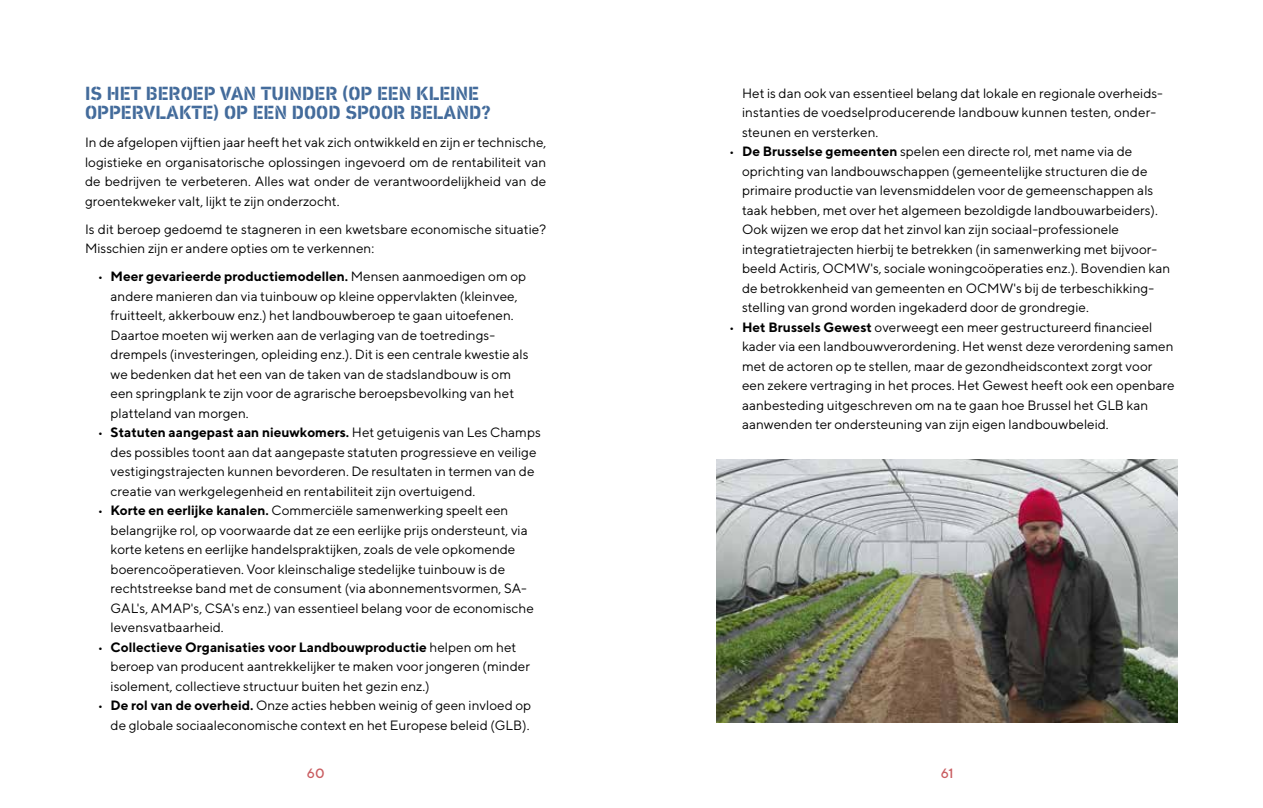
<style>
.page{position:relative;width:1263px;height:808px;background:#fff}
.page>*{position:absolute;margin:0;border:0;box-sizing:border-box;transform-origin:0 0}
.t1{font:700 19.5px/19.5px "DIN Next Stencil";color:#436b9b}
.t2{font:13.5px/19.5px "TT Norms";color:#000}
.t3{font:500 13.5px "TT Norms";color:#c95d61}
.s1{font-weight:700}
</style>
<div class="page">
<img style="left:716px;top:459px;width:462px;height:264px">
<h1 class="t1" style="left:85px;top:84px;width:407px">IS HET BEROEP VAN TUINDER (OP EEN KLEINE<br>OPPERVLAKTE) OP EEN DOOD SPOOR BELAND?</h1>
<p class="t2" style="left:85px;top:132px;width:463px;text-align:justify">In de afgelopen vijftien jaar heeft het vak zich ontwikkeld en zijn er technische, logistieke en organisatorische oplossingen ingevoerd om de rentabiliteit van de bedrijven te verbeteren. Alles wat onder de verantwoordelijkheid van de groentekweker valt, lijkt te zijn onderzocht.</p>
<p class="t2" style="left:85px;top:219px;width:463px">Is dit beroep gedoemd te stagneren in een kwetsbare economische situatie?<br>Misschien zijn er andere opties om te verkennen:</p>
<p class="t2" style="left:111px;top:266px;width:420px;text-indent:-13px">• <span class="s1">Meer gevarieerde productiemodellen.</span> Mensen aanmoedigen om op andere manieren dan via tuinbouw op kleine oppervlakten (kleinvee, fruitteelt, akkerbouw enz.) het landbouwberoep te gaan uitoefenen.<br>Daartoe moeten wij werken aan de verlaging van de toetredings&shy;drempels (investeringen, opleiding enz.). Dit is een centrale kwestie als we bedenken dat het een van de taken van de stadslandbouw is om een springplank te zijn voor de agrarische beroepsbevolking van het platteland van morgen.</p>
<p class="t2" style="left:111px;top:422px;width:432px;text-indent:-13px">• <span class="s1">Statuten aangepast aan nieuwkomers.</span> Het getuigenis van Les Champs des possibles toont aan dat aangepaste statuten progressieve en veilige vestigingstrajecten kunnen bevorderen. De resultaten in termen van de creatie van werkgelegenheid en rentabiliteit zijn overtuigend.</p>
<p class="t2" style="left:111px;top:500px;width:425px;text-indent:-13px">• <span class="s1">Korte en eerlijke kanalen.</span> Commerciële samenwerking speelt een belangrijke rol, op voorwaarde dat ze een eerlijke prijs ondersteunt, via korte ketens en eerlijke handelspraktijken, zoals de vele opkomende boerencoöperatieven. Voor kleinschalige stedelijke tuinbouw is de rechtstreekse band met de consument (via abonnementsvormen, SA-GAL's, AMAP's, CSA's enz.) van essentieel belang voor de economische levensvatbaarheid.</p>
<p class="t2" style="left:111px;top:637px;width:421px;text-indent:-13px">• <span class="s1">Collectieve Organisaties voor Landbouwproductie</span> helpen om het beroep van producent aantrekkelijker te maken voor jongeren (minder isolement, collectieve structuur buiten het gezin enz.)</p>
<p class="t2" style="left:98px;top:695px;width:435px;text-align:right">• <span class="s1">De rol van de overheid.</span> Onze acties hebben weinig of geen invloed op de globale sociaaleconomische context en het Europese beleid (GLB).</p>
<p class="t2" style="left:742px;top:83px;width:422px">Het is dan ook van essentieel belang dat lokale en regionale overheids&shy;instanties de voedselproducerende landbouw kunnen testen, onder&shy;steunen en versterken.</p>
<p class="t2" style="left:742px;top:142px;width:430px;text-indent:-13px">• <span class="s1">De Brusselse gemeenten</span> spelen een directe rol, met name via de oprichting van landbouwschappen (gemeentelijke structuren die de primaire productie van levensmiddelen voor de gemeenschappen als taak hebben, met over het algemeen bezoldigde landbouwarbeiders).<br>Ook wijzen we erop dat het zinvol kan zijn sociaal-professionele integratietrajecten hierbij te betrekken (in samenwerking met bijvoor&shy;beeld Actiris, OCMW's, sociale woningcoöperaties enz.). Bovendien kan de betrokkenheid van gemeenten en OCMW's bij de terbeschikking&shy;stelling van grond worden ingekaderd door de grondregie.</p>
<p class="t2" style="left:742px;top:317px;width:434px;text-indent:-13px">• <span class="s1">Het Brussels Gewest</span> overweegt een meer gestructureerd financieel kader via een landbouwverordening. Het wenst deze verordening samen met de actoren op te stellen, maar de gezondheidscontext zorgt voor een zekere vertraging in het proces. Het Gewest heeft ook een openbare aanbesteding uitgeschreven om na te gaan hoe Brussel het GLB kan aanwenden ter ondersteuning van zijn eigen landbouwbeleid.</p>
<p class="t3" style="left:307px;top:765px;width:19px">60</p>
<p class="t3" style="left:941px;top:765px;width:15px">61</p>
</div>
